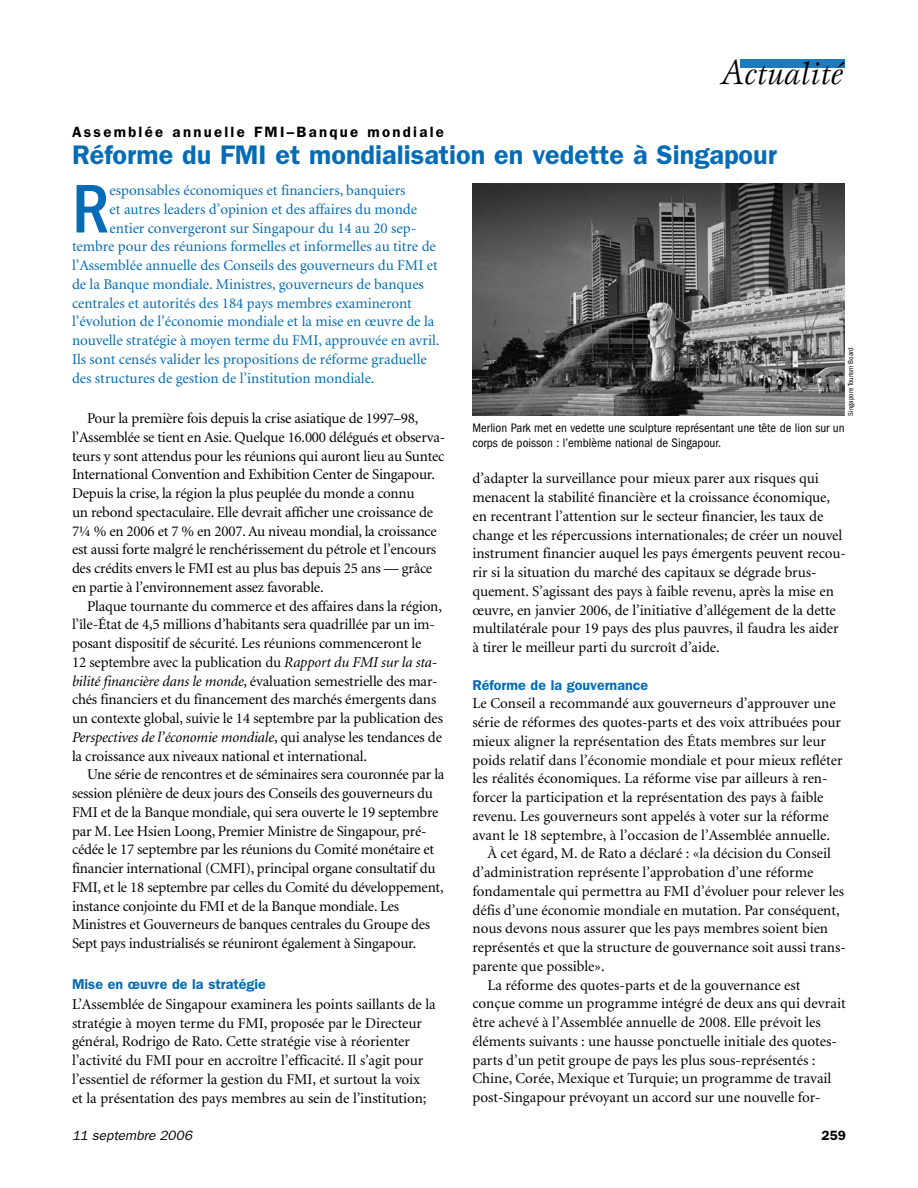
<style>
.page{position:relative;width:918px;height:1188px;background:#fff}
.page>*{position:absolute;margin:0;border:0;box-sizing:border-box;transform-origin:0 0}
.t1{font:500 condensed 71.25px "Franklin Gothic";color:#046cb6}
.t2{font:italic 31.5px "Esprit";color:#000}
.t3{font:600 27px "Franklin Gothic";color:#046cb6}
.t4{font:15px/18.8px "Minion";letter-spacing:-.01em;color:#000}
.t5{font:15px "Minion";color:#046cb6}
.t6{font:600 15px "Franklin Gothic";letter-spacing:.15em;color:#000}
.t7{font:600 14.25px "Franklin Gothic";color:#046cb6}
.t8{font:italic 13.5px "Franklin Gothic";letter-spacing:.01em;color:#000}
.t9{font:600 13.5px "Franklin Gothic";color:#000}
.t10{font:condensed 12.75px/15px "Franklin Gothic";color:#000}
.t11{font:condensed 7.5px "Franklin Gothic";color:#000}
.s1{font-size:36.15px}
.s2{font-style:italic}
</style>
<div class="page">
<img style="left:472px;top:183px;width:372px;height:233px">
<div style="left:740px;top:59px;width:104px;height:9px;background:#1d7bbd"></div>
<h2 class="t2" style="left:721px;top:55px;width:124px"><span class="s1">A</span>ctualité</h2>
<p class="t6" style="left:72px;top:123px;width:373px">Assemblée annuelle FMI–Banque mondiale</p>
<h3 class="t3" style="left:72px;top:139px;width:706px">Réforme du FMI et mondialisation en vedette à Singapour</h3>
<h1 class="t1" style="left:72px;top:169px;width:39px">R</h1>
<p class="t5" style="left:110px;top:183px;width:297px">esponsables économiques et financiers, banquiers</p>
<p class="t5" style="left:110px;top:202px;width:309px">et autres leaders d’opinion et des affaires du monde</p>
<p class="t5" style="left:110px;top:220px;width:308px">entier convergeront sur Singapour du 14 au 20 sep-</p>
<p class="t5" style="left:72px;top:239px;width:365px">tembre pour des réunions formelles et informelles au titre de</p>
<p class="t5" style="left:72px;top:258px;width:367px">l’Assemblée annuelle des Conseils des gouverneurs du FMI et</p>
<p class="t5" style="left:72px;top:277px;width:353px">de la Banque mondiale. Ministres, gouverneurs de banques</p>
<p class="t5" style="left:72px;top:295px;width:341px">centrales et autorités des 184 pays membres examineront</p>
<p class="t5" style="left:72px;top:314px;width:364px">l’évolution de l’économie mondiale et la mise en œuvre de la</p>
<p class="t5" style="left:72px;top:333px;width:369px">nouvelle stratégie à moyen terme du FMI, approuvée en avril.</p>
<p class="t5" style="left:72px;top:352px;width:356px">Ils sont censés valider les propositions de réforme graduelle</p>
<p class="t5" style="left:72px;top:370px;width:304px">des structures de gestion de l’institution mondiale.</p>
<p class="t4" style="left:72px;top:409px;width:375px;text-indent:15px">Pour la première fois depuis la crise asiatique de 1997–98, l’Assemblée se tient en Asie. Quelque 16.000 délégués et observa&shy;teurs y sont attendus pour les réunions qui auront lieu au Suntec International Convention and Exhibition Center de Singapour.<br>Depuis la crise, la région la plus peuplée du monde a connu<br>un rebond spectaculaire. Elle devrait afficher une croissance de 7¼ % en 2006 et 7 % en 2007. Au niveau mondial, la croissance est aussi forte malgré le renchérissement du pétrole et l’encours des crédits envers le FMI est au plus bas depuis 25 ans — grâce en partie à l’environnement assez favorable.</p>
<p class="t4" style="left:72px;top:597px;width:373px;text-indent:15px">Plaque tournante du commerce et des affaires dans la région, l’île-État de 4,5 millions d’habitants sera quadrillée par un im&shy;posant dispositif de sécurité. Les réunions commenceront le<br>12 septembre avec la publication du <span class="s2">Rapport du FMI sur la sta&shy;bilité financière dans le monde</span>, évaluation semestrielle des mar&shy;chés financiers et du financement des marchés émergents dans un contexte global, suivie le 14 septembre par la publication des <span class="s2">Perspectives de l’économie mondiale</span>, qui analyse les tendances de la croissance aux niveaux national et international.</p>
<p class="t4" style="left:72px;top:766px;width:374px;text-indent:15px">Une série de rencontres et de séminaires sera couronnée par la session plénière de deux jours des Conseils des gouverneurs du FMI et de la Banque mondiale, qui sera ouverte le 19 septembre par M. Lee Hsien Loong, Premier Ministre de Singapour, pré&shy;cédée le 17 septembre par les réunions du Comité monétaire et financier international (CMFI), principal organe consultatif du FMI, et le 18 septembre par celles du Comité du développement, instance conjointe du FMI et de la Banque mondiale. Les Ministres et Gouverneurs de banques centrales du Groupe des Sept pays industrialisés se réuniront également à Singapour.</p>
<p class="t7" style="left:72px;top:975px;width:195px">Mise en œuvre de la stratégie</p>
<p class="t4" style="left:72px;top:995px;width:365px">L’Assemblée de Singapour examinera les points saillants de la stratégie à moyen terme du FMI, proposée par le Directeur général, Rodrigo de Rato. Cette stratégie vise à réorienter l’activité du FMI pour en accroître l’efficacité. Il s’agit pour l’essentiel de réformer la gestion du FMI, et surtout la voix<br>et la présentation des pays membres au sein de l’institution;</p>
<p class="t11" style="left:847px;top:416px;width:70px;rotate:-90deg">Singapore Tourism Board</p>
<p class="t10" style="left:472px;top:420px;width:374px">Merlion Park met en vedette une sculpture représentant une tête de lion sur un corps de poisson : l’emblème national de Singapour.</p>
<p class="t4" style="left:472px;top:470px;width:375px">d’adapter la surveillance pour mieux parer aux risques qui menacent la stabilité financière et la croissance économique, en recentrant l’attention sur le secteur financier, les taux de change et les répercussions internationales; de créer un nouvel instrument financier auquel les pays émergents peuvent recou&shy;rir si la situation du marché des capitaux se dégrade brus&shy;quement. S’agissant des pays à faible revenu, après la mise en œuvre, en janvier 2006, de l’initiative d’allégement de la dette multilatérale pour 19 pays des plus pauvres, il faudra les aider à tirer le meilleur parti du surcroît d’aide.</p>
<p class="t7" style="left:472px;top:676px;width:177px">Réforme de la gouvernance</p>
<p class="t4" style="left:472px;top:695px;width:365px">Le Conseil a recommandé aux gouverneurs d’approuver une</p>
<p class="t4" style="left:472px;top:714px;width:370px">série de réformes des quotes-parts et des voix attribuées pour</p>
<p class="t4" style="left:472px;top:732px;width:355px">mieux aligner la représentation des États membres sur leur</p>
<p class="t4" style="left:472px;top:751px;width:372px">poids relatif dans l’économie mondiale et pour mieux refléter</p>
<p class="t4" style="left:472px;top:770px;width:357px">les réalités économiques. La réforme vise par ailleurs à ren-</p>
<p class="t4" style="left:472px;top:789px;width:352px">forcer la participation et la représentation des pays à faible</p>
<p class="t4" style="left:472px;top:807px;width:358px">revenu. Les gouverneurs sont appelés à voter sur la réforme</p>
<p class="t4" style="left:472px;top:826px;width:359px">avant le 18 septembre, à l’occasion de l’Assemblée annuelle.</p>
<p class="t4" style="left:488px;top:845px;width:345px">À cet égard, M. de Rato a déclaré : «la décision du Conseil</p>
<p class="t4" style="left:472px;top:864px;width:343px">d’administration représente l’approbation d’une réforme</p>
<p class="t4" style="left:472px;top:882px;width:373px">fondamentale qui permettra au FMI d’évoluer pour relever les</p>
<p class="t4" style="left:472px;top:901px;width:369px">défis d’une économie mondiale en mutation. Par conséquent,</p>
<p class="t4" style="left:472px;top:920px;width:357px">nous devons nous assurer que les pays membres soient bien</p>
<p class="t4" style="left:472px;top:939px;width:375px">représentés et que la structure de gouvernance soit aussi trans-</p>
<p class="t4" style="left:472px;top:957px;width:134px">parente que possible».</p>
<p class="t4" style="left:488px;top:976px;width:315px">La réforme des quotes-parts et de la gouvernance est</p>
<p class="t4" style="left:472px;top:995px;width:375px">conçue comme un programme intégré de deux ans qui devrait</p>
<p class="t4" style="left:472px;top:1014px;width:350px">être achevé à l’Assemblée annuelle de 2008. Elle prévoit les</p>
<p class="t4" style="left:472px;top:1032px;width:366px">éléments suivants : une hausse ponctuelle initiale des quotes-</p>
<p class="t4" style="left:472px;top:1051px;width:344px">parts d’un petit groupe de pays les plus sous-représentés :</p>
<p class="t4" style="left:472px;top:1070px;width:360px">Chine, Corée, Mexique et Turquie; un programme de travail</p>
<p class="t4" style="left:472px;top:1089px;width:349px">post-Singapour prévoyant un accord sur une nouvelle for-</p>
<p class="t8" style="left:72px;top:1127px;width:122px">11 septembre 2006</p>
<p class="t9" style="left:822px;top:1127px;width:26px">259</p>
</div>
